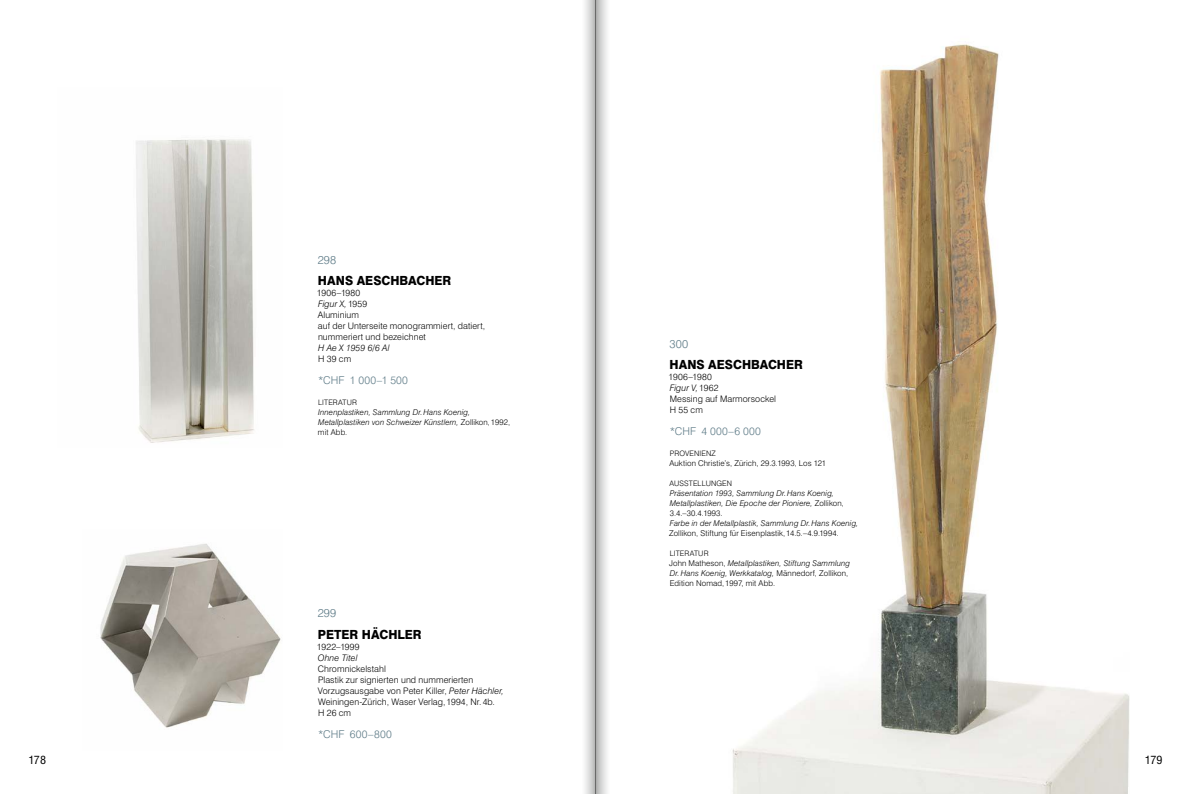
<style>
.page{position:relative;width:1191px;height:794px;background:#fff}
.page>*{position:absolute;margin:0;border:0;box-sizing:border-box;transform-origin:0 0}
.t1{font:800 12.6px "Swiss 721 BT";color:#000;scale:.95 1}
.t2{font:300 11.5px "Swiss 721 BT";letter-spacing:.01em;color:#5e7b87}
.t3{font:condensed 11px "Swiss 721 BT";letter-spacing:-.015em;color:#000;scale:1.1 1}
.t4{font:300 10.8px "Swiss 721 BT";letter-spacing:.025em;color:#5e7b87}
.t5{font:300 9px/11px "Swiss 721 BT";letter-spacing:.01em;color:#000}
.t6{font:italic 300 9px "Swiss 721 BT";letter-spacing:.01em;color:#000}
.t7{font:italic 300 8px/10px "Swiss 721 BT";letter-spacing:.015em;color:#000}
.t8{font:300 8px "Swiss 721 BT";letter-spacing:.01em;color:#000}
.t9{font:300 7.5px "Swiss 721 BT";letter-spacing:.02em;color:#000}
.s1{font-style:italic}
.s2{font-style:normal}
</style>
<div class="page">
<img style="left:732px;top:43px;width:397px;height:751px">
<img style="left:136px;top:139px;width:118px;height:304px">
<img style="left:100px;top:543px;width:181px;height:185px">
<svg style="left:585px;top:0;width:10px;height:794px;background:#d6d7d7"></svg>
<svg style="left:595px;top:0;width:12px;height:794px;background:#c1c2c2"></svg>
<h2 class="t2" style="left:318px;top:252px;width:20px">298</h2>
<h1 class="t1" style="left:318px;top:273px;width:142px">HANS AESCHBACHER</h1>
<p class="t5" style="left:317px;top:287px;width:170px">1906–1980<br><span class="s1">Figur X,</span>1959<br>Aluminium<br>auf der Unterseite monogrammiert, datiert, nummeriert und bezeichnet</p>
<p class="t6" style="left:318px;top:342px;width:73px">H Ae X 1959 6/6 Al</p>
<p class="t5" style="left:318px;top:353px;width:35px">H 39 cm</p>
<h3 class="t4" style="left:318px;top:374px;width:91px">*CHF 1 000–1 500</h3>
<p class="t9" style="left:318px;top:398px;width:40px">LITERATUR</p>
<p class="t7" style="left:318px;top:407px;width:194px">Innenplastiken, Sammlung Dr.Hans Koenig,<br>Metallplastiken von Schweizer Künstlern, <span class="s2">Zollikon,1992, mit Abb.</span></p>
<h2 class="t2" style="left:318px;top:606px;width:20px">299</h2>
<h1 class="t1" style="left:318px;top:626px;width:111px">PETER HÄCHLER</h1>
<p class="t5" style="left:317px;top:641px;width:44px">1922–1999</p>
<p class="t6" style="left:318px;top:652px;width:41px">Ohne Titel</p>
<p class="t5" style="left:318px;top:663px;width:188px">Chromnickelstahl<br>Plastik zur signierten und nummerierten<br>Vorzugsausgabe von Peter Killer, <span class="s1">Peter Hächler,<br></span>Weiningen-Zürich, Waser Verlag,1994, Nr.4b.<br>H 26 cm</p>
<h3 class="t4" style="left:318px;top:727px;width:75px">*CHF 600–800</h3>
<h2 class="t2" style="left:669px;top:337px;width:20px">300</h2>
<h1 class="t1" style="left:669px;top:357px;width:142px">HANS AESCHBACHER</h1>
<p class="t5" style="left:668px;top:371px;width:109px">1906–1980<br><span class="s1">Figur V,</span>1962<br>Messing auf Marmorsockel<br>H 55 cm</p>
<h3 class="t4" style="left:669px;top:425px;width:93px">*CHF 4 000–6 000</h3>
<p class="t9" style="left:670px;top:449px;width:47px">PROVENIENZ</p>
<p class="t8" style="left:669px;top:458px;width:158px">Auktion Christie’s, Zürich, 29.3.1993, Los 121</p>
<p class="t9" style="left:669px;top:479px;width:64px">AUSSTELLUNGEN</p>
<p class="t7" style="left:669px;top:488px;width:176px">Präsentation 1993, Sammlung Dr.Hans Koenig,<br>Metallplastiken, Die Epoche der Pioniere, <span class="s2">Zollikon,<br>3.4.–30.4.1993.</span></p>
<p class="t7" style="left:670px;top:518px;width:190px">Farbe in der Metallplastik, Sammlung Dr.Hans Koenig,</p>
<p class="t8" style="left:669px;top:528px;width:171px">Zollikon, Stiftung für Eisenplastik,14.5.–4.9.1994.</p>
<p class="t9" style="left:670px;top:549px;width:40px">LITERATUR</p>
<p class="t7" style="left:669px;top:558px;width:182px"><span class="s2">John Matheson,</span> Metallplastiken, Stiftung Sammlung<br>Dr.Hans Koenig, Werkkatalog, <span class="s2">Männedorf, Zollikon,<br>Edition Nomad,1997, mit Abb.</span></p>
<h3 class="t3" style="left:28px;top:753px;width:18px">178</h3>
<h3 class="t3" style="left:1144px;top:753px;width:18px">179</h3>
</div>
